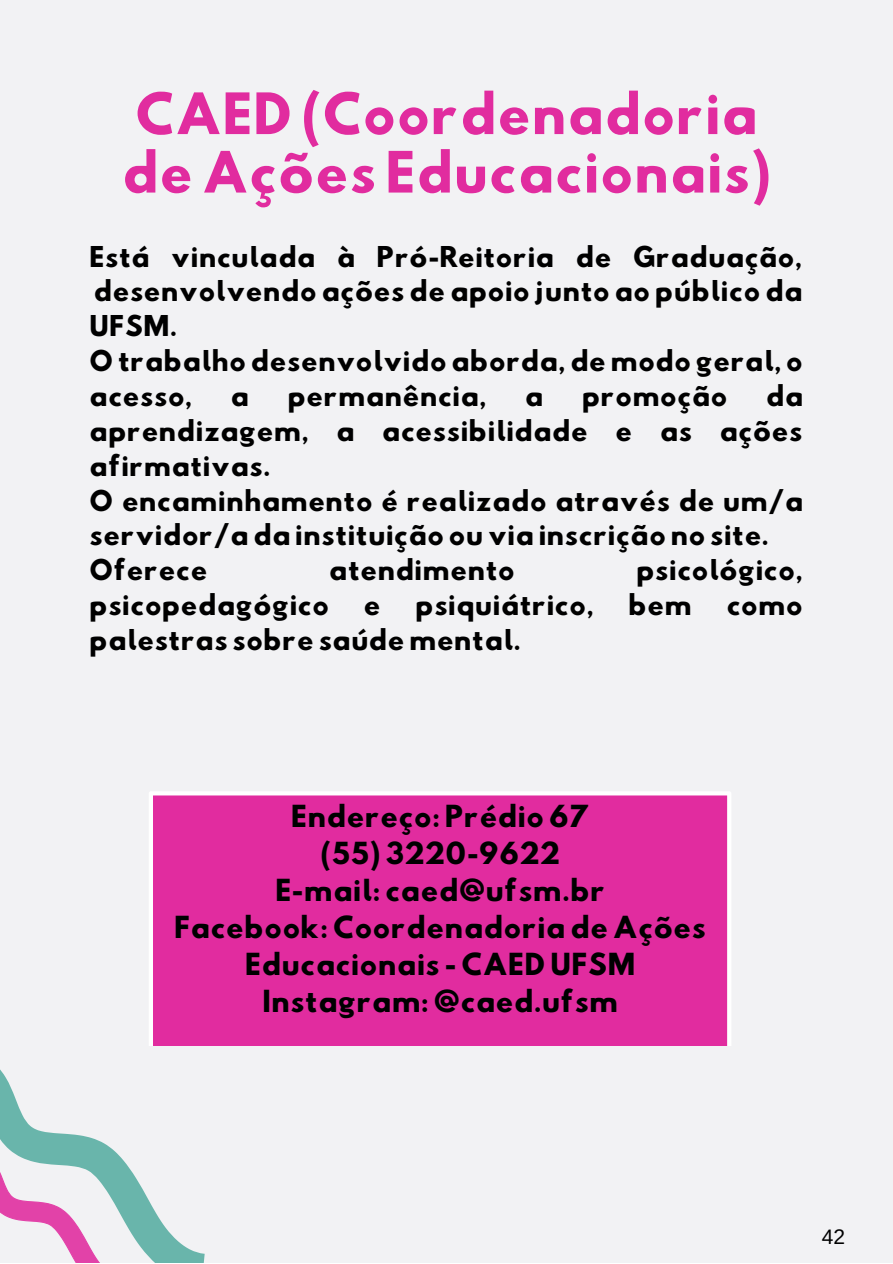
<style>
.page{position:relative;width:893px;height:1264px;background:#fff}
.page>*{position:absolute;margin:0;border:0;box-sizing:border-box;transform-origin:0 0}
.t1{font:50.55px/58.5px "Hussar Bd";color:#e12c9f}
.t2{font:27px/37px "Hussar Bd";color:#000;text-align:center}
.t3{font:25.5px/34.8px "Hussar Bd";color:#000}
.t4{font:21px "Arimo";color:#000}
</style>
<div class="page">
<div style="left:0;top:0;width:892px;height:1262px;background:#f2f2f4"></div>
<div style="left:149px;top:792px;width:582px;height:253px;background:#e12c9f"></div>
<svg style="left:0;top:1069px;width:205px;height:193px"></svg>
<svg style="left:0;top:1150px;width:148px;height:112px"></svg>
<h1 class="t1" style="left:122px;top:91px;width:651px">CAED (Coordenadoria de Ações Educacionais)</h1>
<p class="t3" style="left:89px;top:242px;width:715px">Está vinculada à Pró-Reitoria de Graduação, desenvolvendo ações de apoio junto ao público da<br>UFSM.<br>O trabalho desenvolvido aborda, de modo geral, o acesso,</p>
<p class="t3" style="left:89px;top:381px;width:715px;text-indent:676px">da aprendizagem, a acessibilidade e as ações afirmativas.<br>O encaminhamento é realizado através de um/a servidor/a da instituição ou via inscrição no site.<br>Oferece</p>
<p class="t3" style="left:230px;top:381px;width:20px">a</p>
<p class="t3" style="left:287px;top:381px;width:201px">permanência,</p>
<p class="t3" style="left:525px;top:381px;width:20px">a</p>
<p class="t3" style="left:581px;top:381px;width:147px">promoção</p>
<p class="t3" style="left:329px;top:556px;width:187px">atendimento</p>
<p class="t3" style="left:636px;top:556px;width:168px">psicológico,</p>
<p class="t3" style="left:89px;top:590px;width:241px">psicopedagógico</p>
<p class="t3" style="left:363px;top:590px;width:19px">e</p>
<p class="t3" style="left:415px;top:590px;width:180px">psiquiátrico,</p>
<p class="t3" style="left:628px;top:590px;width:65px">bem</p>
<p class="t3" style="left:726px;top:590px;width:78px">como</p>
<p class="t3" style="left:89px;top:625px;width:433px">palestras sobre saúde mental.</p>
<p class="t2" style="left:174px;top:800px;width:533px">Endereço: Prédio 67<br>(55) 3220-9622<br>E-mail: caed@ufsm.br<br>Facebook: Coordenadoria de Ações<br>Educacionais - CAED UFSM<br>Instagram: @caed.ufsm</p>
<p class="t4" style="left:821px;top:1224px;width:25px">42</p>
</div>
